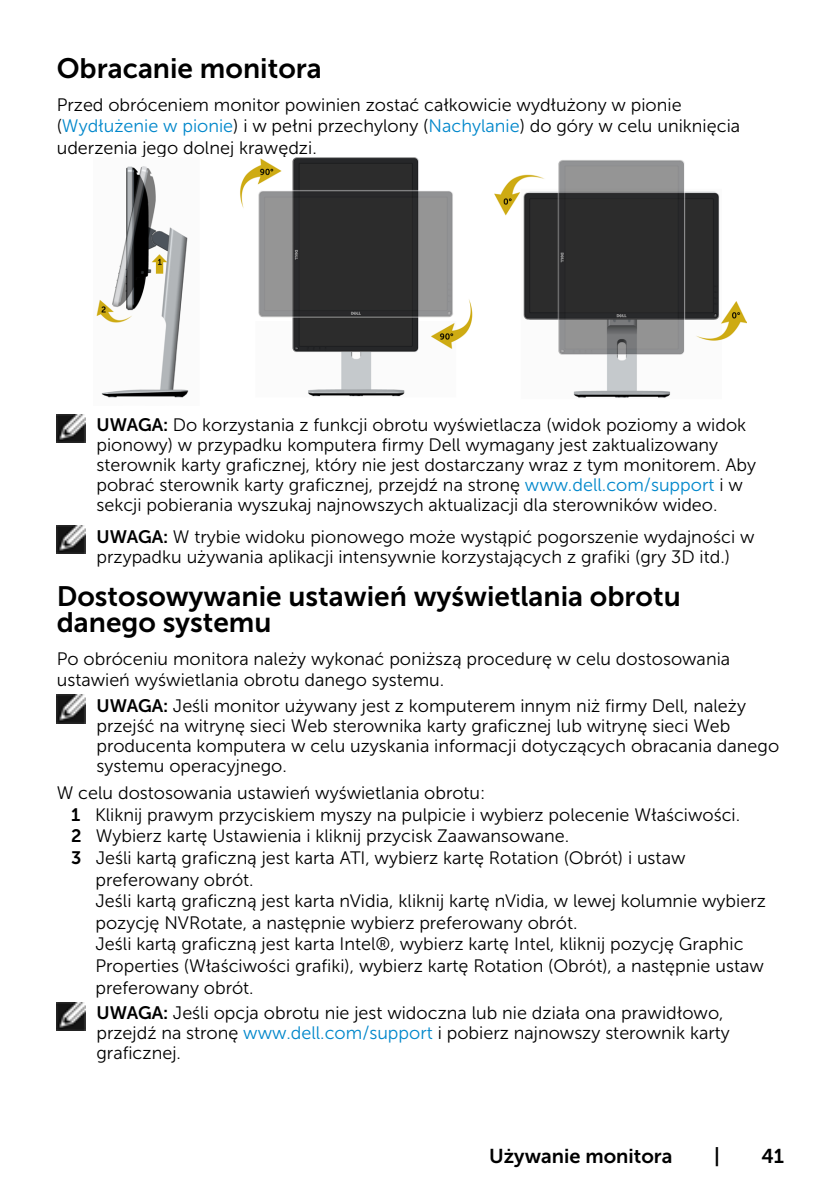
<style>
.page{position:relative;width:840px;height:1191px;background:#fff}
.page>*{position:absolute;margin:0;border:0;box-sizing:border-box;transform-origin:0 0}
.Head3{font:28px/26px "Museo Sans For Dell 700";color:#000}
.t1{font:20px "Museo Sans For Dell 700";color:#000}
.note{font:18px/20px "Museo Sans For Dell 300";color:#000}
.s1{color:#0087cb}
.s2{font-family:"Museo Sans For Dell 700"}
</style>
<div class="page">
<img style="left:96px;top:157px;width:650px;height:241px">
<img style="left:57px;top:414px;width:28px;height:28px">
<img style="left:57px;top:525px;width:28px;height:29px">
<img style="left:57px;top:695px;width:28px;height:28px">
<img style="left:57px;top:1002px;width:28px;height:28px">
<p class="Head3" style="left:57px;top:55px;width:266px">Obracanie monitora</p>
<p class="note" style="left:57px;top:94px;width:684px;line-height:21.6px">Przed obróceniem monitor powinien zostać całkowicie wydłużony w pionie (<span class="s1">Wydłużenie w pionie</span>) i w pełni przechylony (<span class="s1">Nachylanie</span>) do góry w celu uniknięcia uderzenia jego dolnej krawędzi.</p>
<p class="note" style="left:96px;top:415px;width:660px"><span class="s2">UWAGA:</span> Do korzystania z funkcji obrotu wyświetlacza (widok poziomy a widok pionowy) w przypadku komputera firmy Dell wymagany jest zaktualizowany sterownik karty graficznej, który nie jest dostarczany wraz z tym monitorem. Aby pobrać sterownik karty graficznej, przejdź na stronę <span class="s1">www.dell.com/support</span> i w sekcji pobierania wyszukaj najnowszych aktualizacji dla sterowników wideo.</p>
<p class="note" style="left:96px;top:526px;width:659px"><span class="s2">UWAGA:</span> W trybie widoku pionowego może wystąpić pogorszenie wydajności w przypadku używania aplikacji intensywnie korzystających z grafiki (gry 3D itd.)</p>
<p class="Head3" style="left:57px;top:583px;width:625px">Dostosowywanie ustawień wyświetlania obrotu danego systemu</p>
<p class="note" style="left:57px;top:647px;width:674px;line-height:21.6px">Po obróceniu monitora należy wykonać poniższą procedurę w celu dostosowania ustawień wyświetlania obrotu danego systemu.</p>
<p class="note" style="left:96px;top:696px;width:684px"><span class="s2">UWAGA:</span> Jeśli monitor używany jest z komputerem innym niż firmy Dell, należy przejść na witrynę sieci Web sterownika karty graficznej lub witrynę sieci Web producenta komputera w celu uzyskania informacji dotyczących obracania danego systemu operacyjnego.</p>
<p class="note" style="left:57px;top:783px;width:430px">W celu dostosowania ustawień wyświetlania obrotu:</p>
<p class="note" style="left:71px;top:804px;width:670px"><span class="s2">1</span> Kliknij prawym przyciskiem myszy na pulpicie i wybierz polecenie Właściwości.</p>
<p class="note" style="left:71px;top:826px;width:499px"><span class="s2">2</span> Wybierz kartę Ustawienia i kliknij przycisk Zaawansowane.</p>
<p class="note" style="left:71px;top:848px;width:615px"><span class="s2">3</span> Jeśli kartą graficzną jest karta ATI, wybierz kartę Rotation (Obrót) i ustaw</p>
<p class="note" style="left:95px;top:869px;width:160px">preferowany obrót.</p>
<p class="note" style="left:95px;top:891px;width:671px">Jeśli kartą graficzną jest karta nVidia, kliknij kartę nVidia, w lewej kolumnie wybierz</p>
<p class="note" style="left:95px;top:912px;width:483px">pozycję NVRotate, a następnie wybierz preferowany obrót.</p>
<p class="note" style="left:95px;top:934px;width:649px">Jeśli kartą graficzną jest karta Intel®, wybierz kartę Intel, kliknij pozycję Graphic</p>
<p class="note" style="left:95px;top:956px;width:669px">Properties (Właściwości grafiki), wybierz kartę Rotation (Obrót), a następnie ustaw</p>
<p class="note" style="left:95px;top:977px;width:160px">preferowany obrót.</p>
<p class="note" style="left:96px;top:1003px;width:634px"><span class="s2">UWAGA:</span> Jeśli opcja obrotu nie jest widoczna lub nie działa ona prawidłowo, przejdź na stronę <span class="s1">www.dell.com/support</span> i pobierz najnowszy sterownik karty graficznej.</p>
<p class="t1" style="left:489px;top:1144px;width:185px">Używanie monitora</p>
<p class="t1" style="left:713px;top:1144px;width:7px">|</p>
<p class="t1" style="left:761px;top:1144px;width:24px">41</p>
</div>
